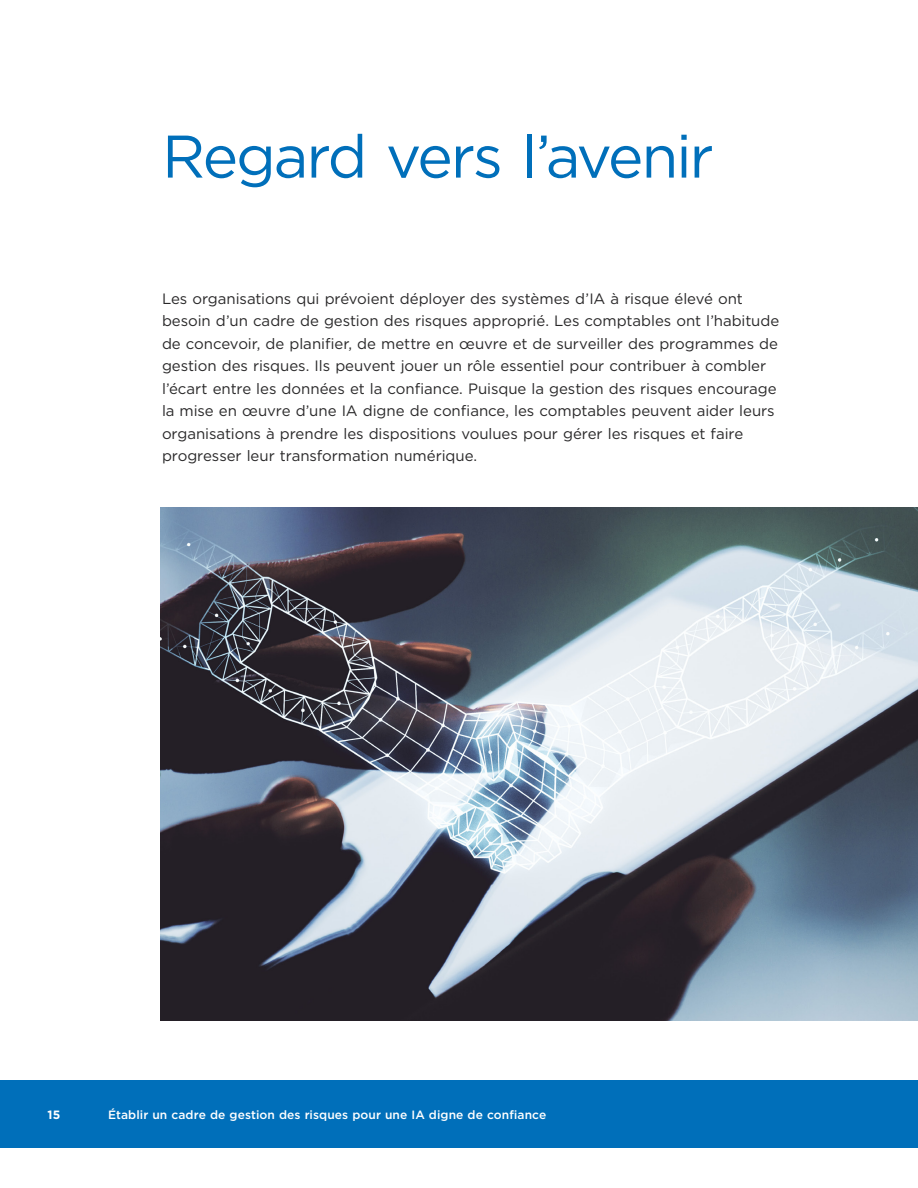
<style>
.page{position:relative;width:918px;height:1188px;background:#fff}
.page>*{position:absolute;margin:0;border:0;box-sizing:border-box;transform-origin:0 0}
.headChp{font:60px "Gotham";letter-spacing:-.04em;color:#006fba}
.body{font:15px/22.5px "Gotham";letter-spacing:-.005em;color:#292829}
.t1{font:500 12px "Gotham";letter-spacing:.01em;color:#fff}
.t2{font:700 12px "Gotham";color:#fff}
</style>
<div class="page">
<div style="left:0;top:1080px;width:918px;height:68px;background:#006fba"></div>
<img style="left:160px;top:508px;width:758px;height:513px">
<h1 class="headChp" style="left:162px;top:120px;width:553px">Regard vers l’avenir</h1>
<p class="body" style="left:162px;top:287px;width:619px">Les organisations qui prévoient déployer des systèmes d’IA à risque élevé ont besoin d’un cadre de gestion des risques approprié. Les comptables ont l’habitude de concevoir, de planifier, de mettre en œuvre et de surveiller des programmes de gestion des risques. Ils peuvent jouer un rôle essentiel pour contribuer à combler l’écart entre les données et la confiance. Puisque la gestion des risques encourage la mise en œuvre d’une IA digne de confiance, les comptables peuvent aider leurs organisations à prendre les dispositions voulues pour gérer les risques et faire progresser leur transformation numérique.</p>
<p class="t2" style="left:48px;top:1107px;width:14px">15</p>
<p class="t1" style="left:108px;top:1107px;width:440px">Établir un cadre de gestion des risques pour une IA digne de confiance</p>
</div>
